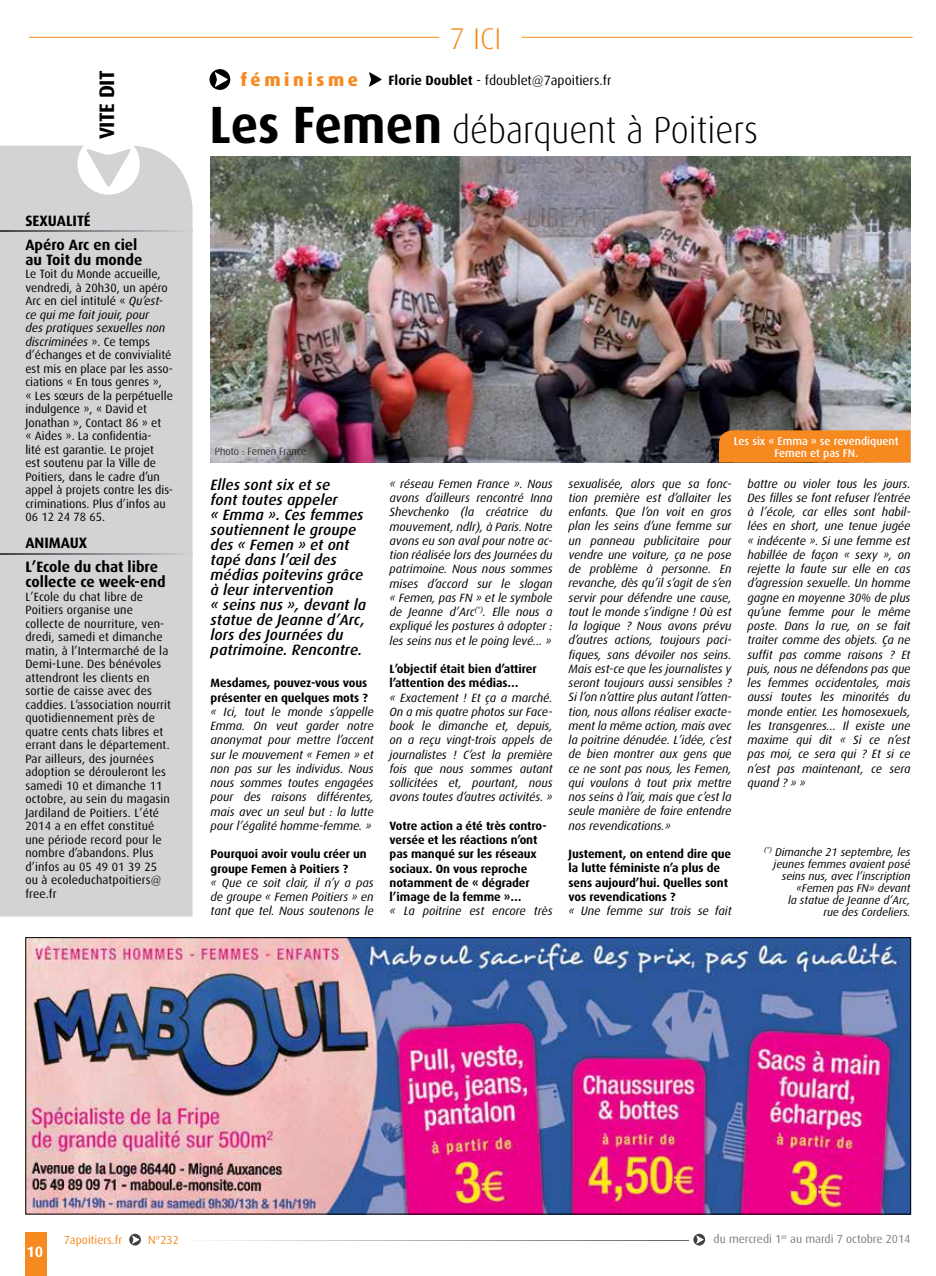
<style>
.page{position:relative;width:936px;height:1276px;background:#fff}
.page>*{position:absolute;margin:0;border:0;box-sizing:border-box;transform-origin:0 0}
.t1{font:300 37.5px "Dax";color:#000;scale:.95 1}
.t2{font:300 30px "Dax";color:#f6891f}
.t3{font:700 21px "Dax";color:#000}
.t4{font:800 18px "Dax";letter-spacing:.2em;color:#f6891f}
.t5{font:italic 500 15px/15px "Dax";letter-spacing:.005em;color:#000}
.t6{font:700 15px/24px "Dax";color:#000}
.t7{font:700 15px "Dax";color:#fff}
.t8{font:13.5px "Dax";color:#000}
.t9{font:italic 12px/14.2px "Dax";letter-spacing:-.005em;color:#000;text-align:justify}
.t10{font:12px/13.5px "Dax";letter-spacing:.005em;color:#000}
.t11{font:700 12px/14.2px "Dax";letter-spacing:-.005em;color:#000}
.t12{font:11.7px "Dax";color:#7c7e81}
.t13{font:11.7px "Dax";color:#f6891f}
.t14{font:italic 11.25px/12px "Dax";color:#000;text-align:right}
.t15{font:500 11.25px/12px "Dax";color:#fff;text-align:center}
.t16{font:300 10.5px "Dax";color:#000}
.s1{font-style:italic}
.s2{font-weight:700}
.s3{font-weight:700;font-size:52.5px}
</style>
<div class="page">
<div style="left:26px;top:1232px;width:21px;height:44px;background:#f6891f"></div>
<img style="left:210px;top:156px;width:700px;height:306px">
<svg style="left:209px;top:69px;width:21px;height:21px"></svg>
<svg style="left:369px;top:72px;width:12px;height:15px"></svg>
<div style="left:719px;top:430px;width:191px;height:32px;background:#f6891f"></div>
<div style="left:0;top:146px;width:192px;height:770px;background:#d1d3d4"></div>
<svg style="left:0;top:230px;width:192px;height:1px"></svg>
<svg style="left:0;top:553px;width:192px;height:1px"></svg>
<hr style="left:29px;top:37px;width:410px;height:1px;background:#f78d1e">
<hr style="left:521px;top:37px;width:391px;height:1px;background:#f78d1e">
<img style="left:28px;top:939px;width:880px;height:273px">
<svg style="left:129px;top:1233px;width:12px;height:12px"></svg>
<svg style="left:693px;top:1233px;width:12px;height:12px"></svg>
<svg style="left:205px;top:1240px;width:483px;height:1px"></svg>
<h3 class="t3" style="left:95px;top:139px;width:69px;rotate:-90deg">vite dit</h3>
<p class="t6" style="left:25px;top:208px;width:113px">SEXUALITÉ<br>Apéro Arc en ciel</p>
<p class="t6" style="left:25px;top:247px;width:118px">au Toit du monde</p>
<p class="t10" style="left:25px;top:267px;width:149px">Le Toit du Monde accueille, vendredi, à 20h30, un apéro<br>Arc en ciel intitulé « <span class="s1">Qu’est&shy;ce qui me fait jouir, pour<br>des pratiques sexuelles non discriminées</span> ». Ce temps d’échanges et de convivialité est mis en place par les asso&shy;ciations « En tous genres »,<br>« Les sœurs de la perpétuelle indulgence », « David et<br>Jonathan », Contact 86 » et<br>« Aides ». La confidentia-<br>lité est garantie. Le projet<br>est soutenu par la Ville de<br>Poitiers, dans le cadre d’un appel à projets contre les dis&shy;criminations. Plus d’infos au<br>06 12 24 78 65.</p>
<p class="t6" style="left:25px;top:531px;width:134px">ANIMAUX<br>L’Ecole du chat libre</p>
<p class="t6" style="left:25px;top:570px;width:142px">collecte ce week-end</p>
<p class="t10" style="left:25px;top:590px;width:147px">L’Ecole du chat libre de<br>Poitiers organise une collecte de nourriture, ven&shy;dredi, samedi et dimanche matin, à l’Intermarché de la<br>Demi-Lune. Des bénévoles attendront les clients en sortie de caisse avec des caddies. L’association nourrit quotidiennement près de quatre cents chats libres et errant dans le département.<br>Par ailleurs, des journées adoption se dérouleront les samedi 10 et dimanche 11 octobre, au sein du magasin<br>Jardiland de Poitiers. L’été<br>2014 a en effet constitué une période record pour le nombre d’abandons. Plus d’infos au 05 49 01 39 25 ou à ecoleduchatpoitiers@ free.fr</p>
<h2 class="t2" style="left:449px;top:22px;width:48px">7 ICI</h2>
<h3 class="t4" style="left:240px;top:69px;width:119px">féminisme</h3>
<p class="t8" style="left:388px;top:73px;width:224px"><span class="s2">Florie Doublet</span> - fdoublet@7apoitiers.fr</p>
<h1 class="t1" style="left:209px;top:110px;width:579px"><span class="s3">Les Femen</span> débarquent à Poitiers</h1>
<p class="t16" style="left:215px;top:445px;width:93px">Photo : Femen France</p>
<p class="t5" style="left:211px;top:477px;width:157px">Elles sont six et se<br>font toutes appeler<br>« Emma ». Ces femmes soutiennent le groupe des « Femen » et ont tapé dans l’œil des médias poitevins grâce à leur intervention<br>« seins nus », devant la statue de Jeanne d’Arc, lors des Journées du patrimoine. Rencontre.</p>
<p class="t11" style="left:211px;top:676px;width:159px">Mesdames, pouvez-vous vous présenter en quelques mots ?</p>
<p class="t9" style="left:211px;top:705px;width:164px">« Ici, tout le monde s’appelle Emma. On veut garder notre anonymat pour mettre l’accent sur le mouvement « Femen » et non pas sur les individus. Nous nous sommes toutes engagées pour des raisons différentes, mais avec un seul but : la lutte pour l’égalité homme-femme. »</p>
<p class="t11" style="left:211px;top:847px;width:158px">Pourquoi avoir voulu créer un groupe Femen à Poitiers ?</p>
<p class="t9" style="left:211px;top:876px;width:164px">« Que ce soit clair, il n’y a pas de groupe « Femen Poitiers » en tant que tel. Nous soutenons le</p>
<p class="t9" style="left:389px;top:476px;width:164px">« réseau Femen France ». Nous avons d’ailleurs rencontré Inna Shevchenko (la créatrice du mouvement, ndlr), à Paris. Notre avons eu son aval pour notre ac&shy;tion réalisée lors des Journées du patrimoine. Nous nous sommes mises d’accord sur le slogan « Femen, pas FN » et le symbole de Jeanne d’Arc<sup>(*)</sup>. Elle nous a expliqué les postures à adopter : les seins nus et le poing levé… »</p>
<p class="t11" style="left:389px;top:662px;width:149px">L’objectif était bien d’attirer l’attention des médias…</p>
<p class="t9" style="left:389px;top:690px;width:164px">« Exactement ! Et ça a marché.<br>On a mis quatre photos sur Face&shy;book le dimanche et, depuis, on a reçu vingt-trois appels de journalistes ! C’est la première fois que nous sommes autant sollicitées et, pourtant, nous avons toutes d’autres activités. »</p>
<p class="t11" style="left:389px;top:818px;width:158px">Votre action a été très contro&shy;versée et les réactions n’ont pas manqué sur les réseaux sociaux. On vous reproche notamment de « dégrader l’image de la femme »…</p>
<p class="t9" style="left:389px;top:904px;width:164px">« La poitrine est encore très</p>
<p class="t15" style="left:734px;top:435px;width:166px">Les six « Emma » se revendiquent<br>Femen et pas FN.</p>
<p class="t9" style="left:568px;top:476px;width:164px">sexualisée, alors que sa fonc&shy;tion première est d’allaiter les enfants. Que l’on voit en gros plan les seins d’une femme sur un panneau publicitaire pour vendre une voiture, ça ne pose de problème à personne. En revanche, dès qu’il s’agit de s’en servir pour défendre une cause, tout le monde s’indigne ! Où est la logique ? Nous avons prévu d’autres actions, toujours paci&shy;fiques, sans dévoiler nos seins.<br>Mais est-ce que les journalistes y seront toujours aussi sensibles ?<br>Si l’on n’attire plus autant l’atten&shy;tion, nous allons réaliser exacte&shy;ment la même action, mais avec la poitrine dénudée. L’idée, c’est de bien montrer aux gens que ce ne sont pas nous, les Femen, qui voulons à tout prix mettre nos seins à l’air, mais que c’est la seule manière de faire entendre nos revendications.»</p>
<p class="t11" style="left:568px;top:847px;width:164px">Justement, on entend dire que la lutte féministe n’a plus de sens aujourd’hui. Quelles sont vos revendications ?</p>
<p class="t9" style="left:568px;top:904px;width:164px">« Une femme sur trois se fait</p>
<p class="t9" style="left:747px;top:476px;width:164px">battre ou violer tous les jours.<br>Des filles se font refuser l’entrée à l’école, car elles sont habil&shy;lées en short, une tenue jugée « indécente ». Si une femme est habillée de façon « sexy », on rejette la faute sur elle en cas d’agression sexuelle. Un homme gagne en moyenne 30% de plus qu’une femme pour le même poste. Dans la rue, on se fait traiter comme des objets. Ça ne suffit pas comme raisons ? Et puis, nous ne défendons pas que les femmes occidentales, mais aussi toutes les minorités du monde entier. Les homosexuels, les transgenres… Il existe une maxime qui dit « Si ce n’est pas moi, ce sera qui ? Et si ce n’est pas maintenant, ce sera quand ? » »</p>
<p class="t14" style="left:764px;top:846px;width:148px"><sup>(*)</sup> Dimanche 21 septembre, les jeunes femmes avaient posé seins nus, avec l’inscription «Femen pas FN» devant<br>la statue de Jeanne d’Arc,<br>rue des Cordeliers.</p>
<p class="t7" style="left:26px;top:1243px;width:18px">10</p>
<p class="t13" style="left:64px;top:1233px;width:60px">7apoitiers.fr</p>
<p class="t13" style="left:148px;top:1233px;width:32px">N°232</p>
<p class="t12" style="left:713px;top:1232px;width:198px">du mercredi 1<sup>er</sup> au mardi 7 octobre 2014</p>
</div>
